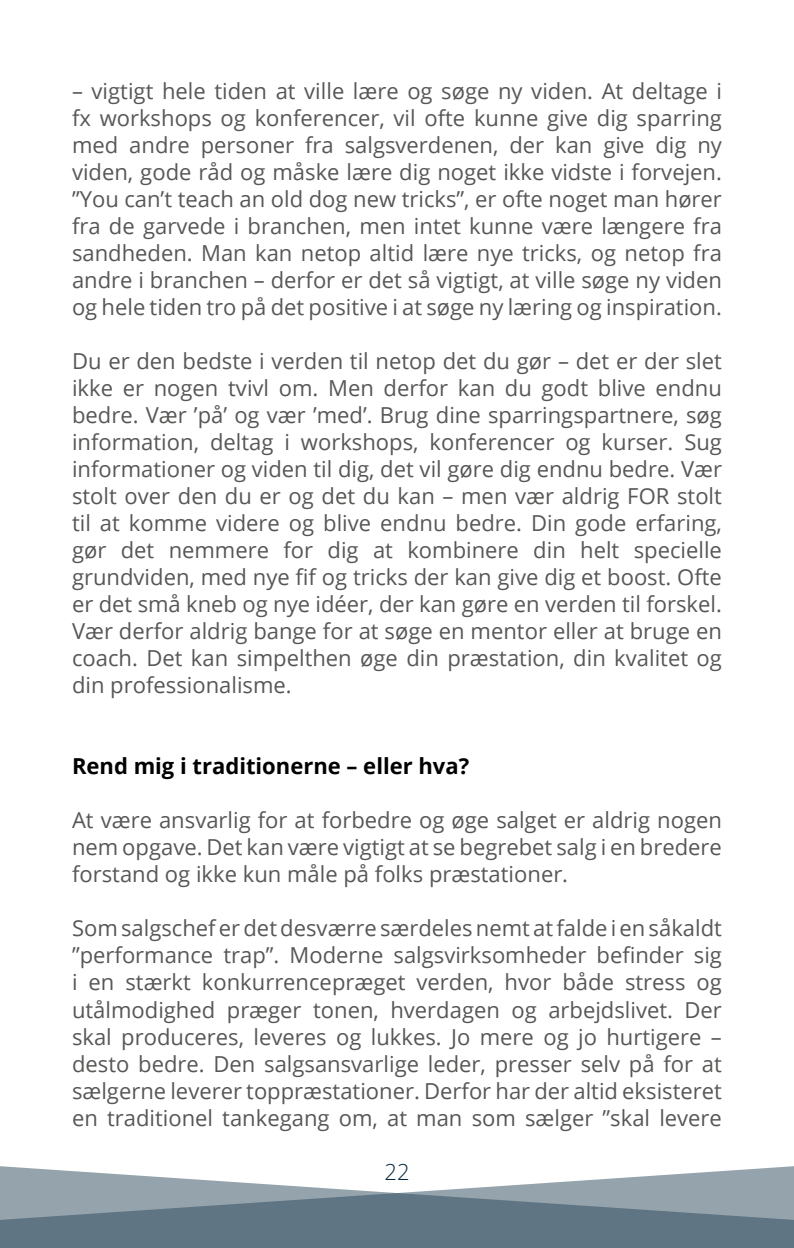
<style>
.page{position:relative;width:794px;height:1248px;background:#fff}
.page>*{position:absolute;margin:0;border:0;box-sizing:border-box;transform-origin:0 0}
.t1{font:22px/27px "Open Sans";color:#575756;text-align:justify}
.t2{font:700 22px "Open Sans";color:#000}
.t3{font:300 22px "Open Sans";color:#04273d}
</style>
<div class="page">
<svg style="left:0;top:1166px;width:794px;height:81px"></svg>
<p class="t1" style="left:72px;top:77px;width:651px">– vigtigt hele tiden at ville lære og søge ny viden. At deltage i fx workshops og konferencer, vil ofte kunne give dig sparring med andre personer fra salgsverdenen, der kan give dig ny viden, gode råd og måske lære dig noget ikke vidste i forvejen. ”You can’t teach an old dog new tricks”, er ofte noget man hører fra de garvede i branchen, men intet kunne være længere fra sandheden. Man kan netop altid lære nye tricks, og netop fra andre i branchen – derfor er det så vigtigt, at ville søge ny viden og hele tiden tro på det positive i at søge ny læring og inspiration.</p>
<p class="t1" style="left:72px;top:347px;width:651px">Du er den bedste i verden til netop det du gør – det er der slet ikke er nogen tvivl om. Men derfor kan du godt blive endnu bedre. Vær ’på’ og vær ’med’. Brug dine sparringspartnere, søg information, deltag i workshops, konferencer og kurser. Sug informationer og viden til dig, det vil gøre dig endnu bedre. Vær stolt over den du er og det du kan – men vær aldrig FOR stolt til at komme videre og blive endnu bedre. Din gode erfaring, gør det nemmere for dig at kombinere din helt specielle grundviden, med nye fif og tricks der kan give dig et boost. Ofte er det små kneb og nye idéer, der kan gøre en verden til forskel.<br>Vær derfor aldrig bange for at søge en mentor eller at bruge en coach. Det kan simpelthen øge din præstation, din kvalitet og din professionalisme.</p>
<p class="t2" style="left:72px;top:750px;width:399px">Rend mig i traditionerne – eller hva?</p>
<p class="t1" style="left:72px;top:806px;width:651px">At være ansvarlig for at forbedre og øge salget er aldrig nogen nem opgave. Det kan være vigtigt at se begrebet salg i en bredere forstand og ikke kun måle på folks præstationer.</p>
<p class="t1" style="left:72px;top:914px;width:651px">Som salgschef er det desværre særdeles nemt at falde i en såkaldt ”performance trap”. Moderne salgsvirksomheder befinder sig i en stærkt konkurrencepræget verden, hvor både stress og utålmodighed præger tonen, hverdagen og arbejdslivet. Der skal produceres, leveres og lukkes. Jo mere og jo hurtigere – desto bedre. Den salgsansvarlige leder, presser selv på for at sælgerne leverer toppræstationer. Derfor har der altid eksisteret en traditionel tankegang om, at man som sælger ”skal levere</p>
<p class="t3" style="left:384px;top:1156px;width:27px">22</p>
</div>
